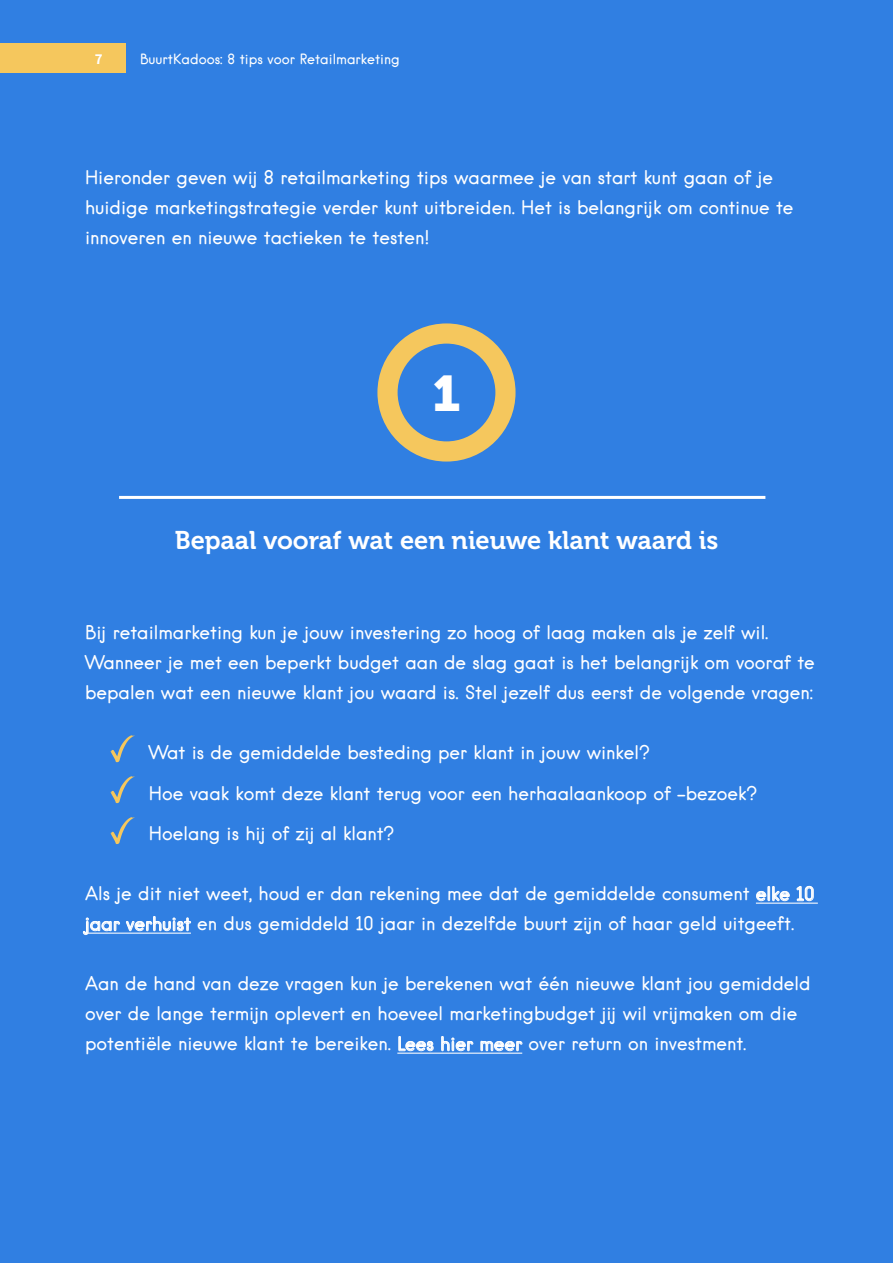
<style>
.page{position:relative;width:893px;height:1263px;background:#307fe2}
.page>*{position:absolute;margin:0;border:0;box-sizing:border-box;transform-origin:0 0}
.t1{font:49.8px "Museo 900";color:#fff}
.t2{font:25.5px "Museo 700";color:#fff}
.t3{font:18px/30px "Hanken";color:#fff}
.t4{font:700 15px "Assistant";color:#fff}
.t5{font:13.5px "Hanken";color:#fff}
</style>
<div class="page">
<hr style="left:756px;top:902px;width:62px;height:2px;background:#fff">
<hr style="left:397px;top:1052px;width:125px;height:2px;background:#fff">
<svg style="left:756px;top:886px;width:34px;height:16px"></svg>
<svg style="left:796px;top:885px;width:18px;height:17px"></svg>
<svg style="left:82px;top:916px;width:109px;height:19px"></svg>
<svg style="left:398px;top:1036px;width:36px;height:16px"></svg>
<svg style="left:441px;top:1036px;width:33px;height:16px"></svg>
<svg style="left:480px;top:1040px;width:43px;height:12px"></svg>
<div style="left:377px;top:323px;width:138px;height:138px;border:20px solid #f5c75d;border-radius:50%"></div>
<svg style="left:111px;top:735px;width:24px;height:27px"></svg>
<svg style="left:111px;top:776px;width:24px;height:27px"></svg>
<svg style="left:111px;top:817px;width:24px;height:27px"></svg>
<div style="left:0;top:43px;width:125px;height:30px;background:#f5c75d"></div>
<hr style="left:119px;top:496px;width:646px;height:3px;background:#fff">
<p class="t4" style="left:95px;top:49px;width:9px">7</p>
<p class="t5" style="left:140px;top:50px;width:261px">BuurtKadoos: 8 tips voor Retailmarketing</p>
<p class="t3" style="left:85px;top:162px;width:710px">Hieronder geven wij 8 retailmarketing tips waarmee je van start kunt gaan of je huidige marketingstrategie verder kunt uitbreiden. Het is belangrijk om continue te innoveren en nieuwe tactieken te testen!</p>
<h1 class="t1" style="left:432px;top:365px;width:30px">1</h1>
<h2 class="t2" style="left:175px;top:526px;width:545px">Bepaal vooraf wat een nieuwe klant waard is</h2>
<p class="t3" style="left:85px;top:618px;width:731px">Bij retailmarketing kun je jouw investering zo hoog of laag maken als je zelf wil.<br>Wanneer je met een beperkt budget aan de slag gaat is het belangrijk om vooraf te bepalen wat een nieuwe klant jou waard is. Stel jezelf dus eerst de volgende vragen:</p>
<p class="t3" style="left:149px;top:738px;width:502px">Wat is de gemiddelde besteding per klant in jouw winkel?</p>
<p class="t3" style="left:149px;top:778px;width:610px">Hoe vaak komt deze klant terug voor een herhaalaankoop of -bezoek?</p>
<p class="t3" style="left:149px;top:819px;width:247px">Hoelang is hij of zij al klant?</p>
<p class="t3" style="left:85px;top:879px;width:731px">Als je dit niet weet, houd er dan rekening mee dat de gemiddelde consument elke 10 jaar verhuist en dus gemiddeld 10 jaar in dezelfde buurt zijn of haar geld uitgeeft.</p>
<p class="t3" style="left:85px;top:969px;width:727px">Aan de hand van deze vragen kun je berekenen wat één nieuwe klant jou gemiddeld over de lange termijn oplevert en hoeveel marketingbudget jij wil vrijmaken om die potentiële nieuwe klant te bereiken. Lees hier meer over return on investment.</p>
</div>
